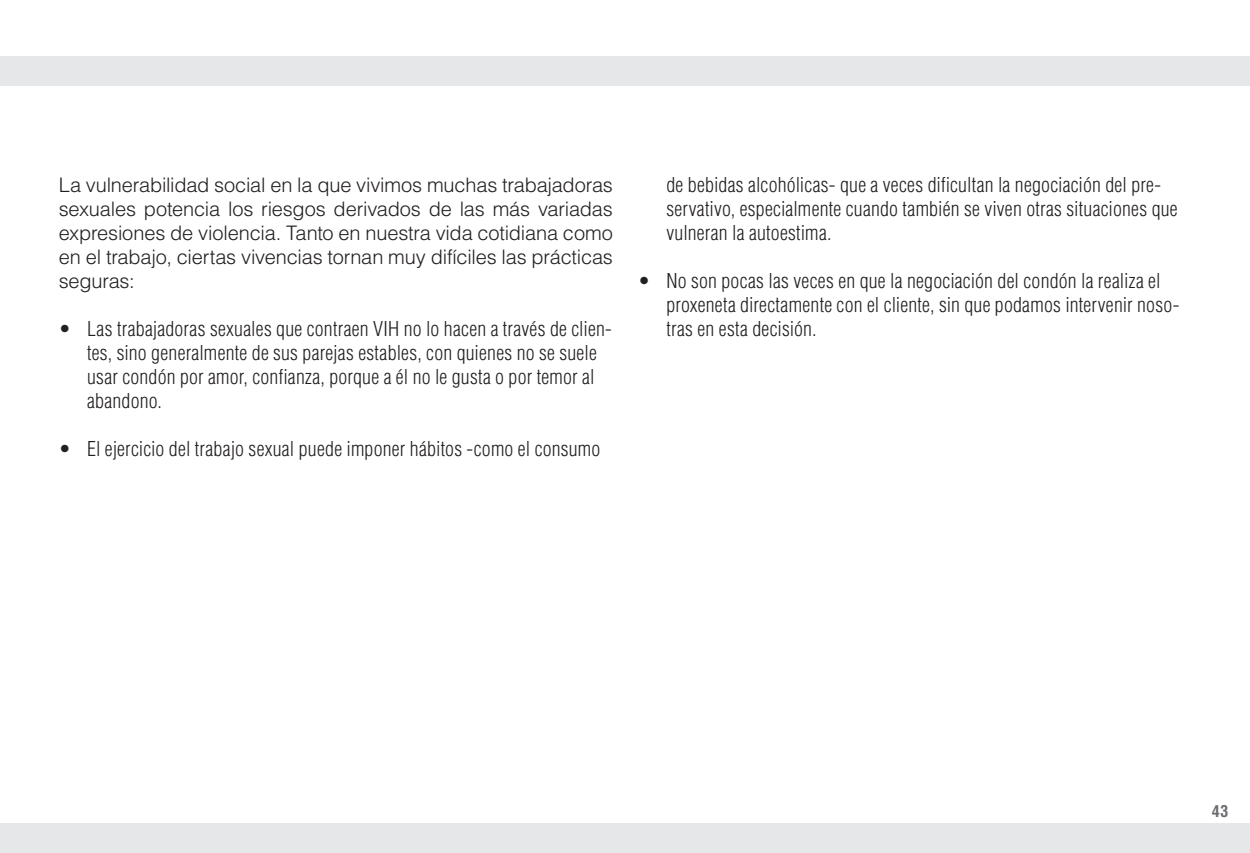
<style>
.page{position:relative;width:1250px;height:853px;background:#fff}
.page>*{position:absolute;margin:0;border:0;box-sizing:border-box;transform-origin:0 0}
.t1{font:300 condensed 20px/24px "Helvetica LT Std";letter-spacing:.01em;color:#231f20}
.t2{font:300 20px/24px "Helvetica LT Std";letter-spacing:-.01em;color:#231f20;text-align:justify}
.t3{font:700 condensed 16px "Helvetica LT Std";color:#6c6d70}
</style>
<div class="page">
<div style="left:0;top:823px;width:1249px;height:29px;background:#e6e7e9"></div>
<div style="left:0;top:57px;width:1249px;height:29px;background:#e6e7e9"></div>
<p class="t2" style="left:59px;top:173px;width:555px">La vulnerabilidad social en la que vivimos muchas trabajadoras sexuales potencia los riesgos derivados de las más variadas expresiones de violencia. Tanto en nuestra vida cotidiana como en el trabajo, ciertas vivencias tornan muy difíciles las prácticas seguras:</p>
<p class="t1" style="left:87px;top:317px;width:526px;text-indent:-28px">• Las trabajadoras sexuales que contraen VIH no lo hacen a través de clien&shy;tes, sino generalmente de sus parejas estables, con quienes no se suele usar condón por amor, confianza, porque a él no le gusta o por temor al abandono.</p>
<p class="t1" style="left:59px;top:437px;width:543px">• El ejercicio del trabajo sexual puede imponer hábitos -como el consumo</p>
<p class="t1" style="left:666px;top:173px;width:513px">de bebidas alcohólicas- que a veces dificultan la negociación del pre&shy;servativo, especialmente cuando también se viven otras situaciones que vulneran la autoestima.</p>
<p class="t1" style="left:666px;top:269px;width:514px;text-indent:-28px">• No son pocas las veces en que la negociación del condón la realiza el proxeneta directamente con el cliente, sin que podamos intervenir noso&shy;tras en esta decisión.</p>
<p class="t3" style="left:1211px;top:800px;width:18px">43</p>
</div>
